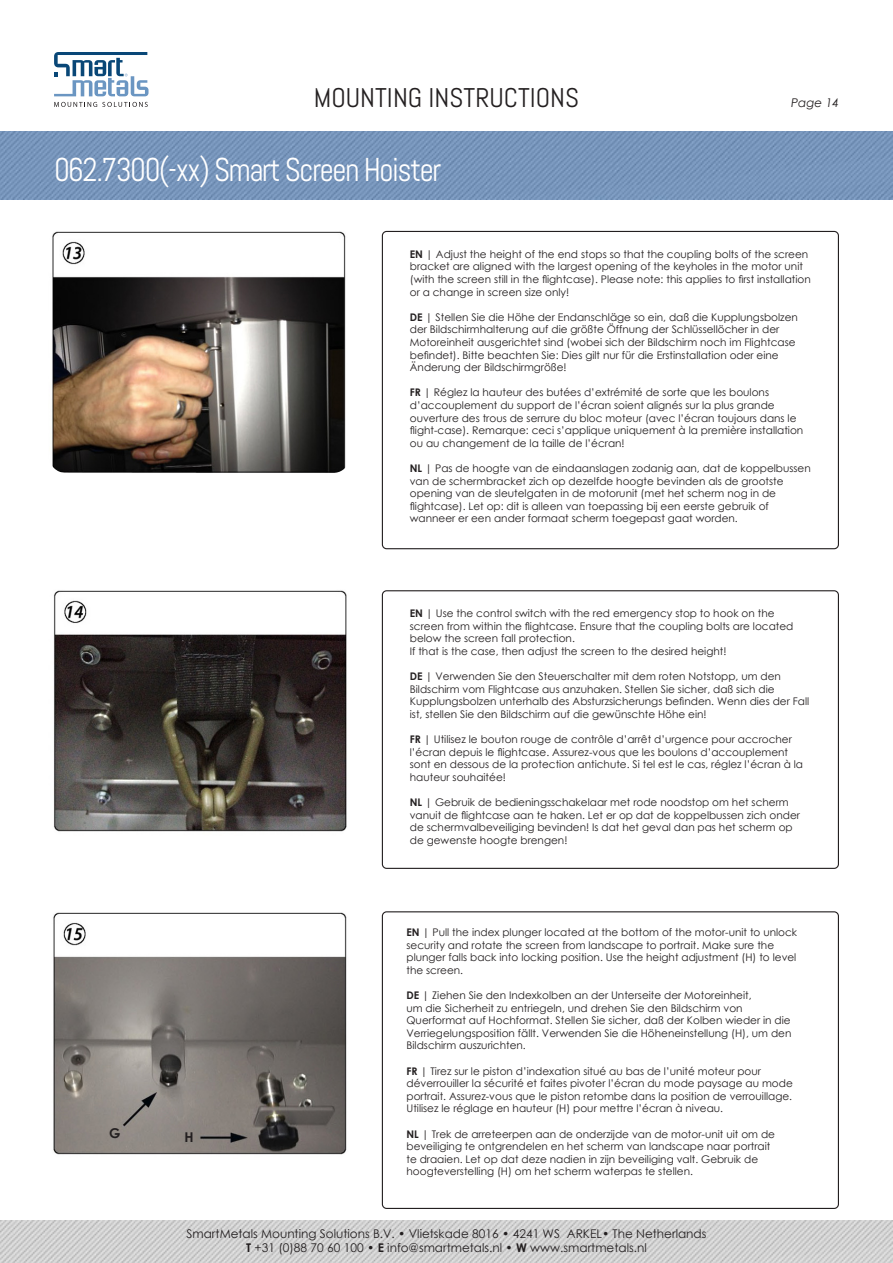
<style>
.page{position:relative;width:893px;height:1263px;background:#fff}
.page>*{position:absolute;margin:0;border:0;box-sizing:border-box;transform-origin:0 0}
.t1{font:33px "Abel";letter-spacing:-.045em;color:#fff;scale:.94 1}
.t2{font:27px "Abel";color:#231f20}
.Hoofdstuk_titel{font:700 13.5px "Century Gothic";color:#231f20}
.t3{font:12px/14.4px "Century Gothic";color:#231f20;text-align:center}
.t4{font:italic 12px "Century Gothic";color:#231f20}
.Hoofdstuk_titel-2{font:10.5px/12.6px "Century Gothic";color:#231f20}
.s1{font-weight:700}
</style>
<div class="page">
<img style="left:0;top:132px;width:893px;height:68px">
<img style="left:0;top:1220px;width:893px;height:43px">
<svg style="left:54px;top:102px;width:94px;height:5px"></svg>
<svg style="left:54px;top:52px;width:95px;height:44px"></svg>
<img style="left:52px;top:231px;width:294px;height:242px">
<div style="left:382px;top:231px;width:457px;height:318px;border:1px solid #231f20;border-radius:4px"></div>
<img style="left:53px;top:590px;width:294px;height:242px">
<div style="left:382px;top:590px;width:457px;height:279px;border:1px solid #231f20;border-radius:4px"></div>
<div style="left:382px;top:911px;width:457px;height:298px;border:1px solid #231f20;border-radius:4px"></div>
<img style="left:53px;top:912px;width:294px;height:243px">
<h2 class="t2" style="left:314px;top:81px;width:267px">MOUNTING INSTRUCTIONS</h2>
<h1 class="t1" style="left:54px;top:149px;width:414px">062.7300(-xx) Smart Screen Hoister</h1>
<p class="t4" style="left:791px;top:94px;width:49px">Page 14</p>
<p class="Hoofdstuk_titel-2" style="left:410px;top:247px;width:402px"><span class="s1">EN</span> | Adjust the height of the end stops so that the coupling bolts of the screen bracket are aligned with the largest opening of the keyholes in the motor unit (with the screen still in the flightcase). Please note: this applies to first installation or a change in screen size only!</p>
<p class="Hoofdstuk_titel-2" style="left:410px;top:310px;width:390px"><span class="s1">DE</span> | Stellen Sie die Höhe der Endanschläge so ein, daß die Kupplungsbolzen der Bildschirmhalterung auf die größte Öffnung der Schlüssellöcher in der Motoreinheit ausgerichtet sind (wobei sich der Bildschirm noch im Flightcase befindet). Bitte beachten Sie: Dies gilt nur für die Erstinstallation oder eine Änderung der Bildschirmgröße!</p>
<p class="Hoofdstuk_titel-2" style="left:410px;top:386px;width:395px"><span class="s1">FR</span> | Réglez la hauteur des butées d’extrémité de sorte que les boulons d’accouplement du support de l’écran soient alignés sur la plus grande ouverture des trous de serrure du bloc moteur (avec l’écran toujours dans le flight-case). Remarque: ceci s’applique uniquement à la première installation ou au changement de la taille de l’écran!</p>
<p class="Hoofdstuk_titel-2" style="left:410px;top:462px;width:402px"><span class="s1">NL</span> | Pas de hoogte van de eindaanslagen zodanig aan, dat de koppelbussen van de schermbracket zich op dezelfde hoogte bevinden als de grootste opening van de sleutelgaten in de motorunit (met het scherm nog in de flightcase). Let op: dit is alleen van toepassing bij een eerste gebruik of wanneer er een ander formaat scherm toegepast gaat worden.</p>
<p class="Hoofdstuk_titel" style="left:109px;top:1122px;width:13px">G</p>
<p class="Hoofdstuk_titel" style="left:185px;top:1127px;width:11px">H</p>
<p class="Hoofdstuk_titel-2" style="left:410px;top:607px;width:385px"><span class="s1">EN</span> | Use the control switch with the red emergency stop to hook on the screen from within the flightcase. Ensure that the coupling bolts are located below the screen fall protection.</p>
<p class="Hoofdstuk_titel-2" style="left:410px;top:645px;width:318px">If that is the case, then adjust the screen to the desired height!</p>
<p class="Hoofdstuk_titel-2" style="left:410px;top:670px;width:401px"><span class="s1">DE</span> | Verwenden Sie den Steuerschalter mit dem roten Notstopp, um den Bildschirm vom Flightcase aus anzuhaken. Stellen Sie sicher, daß sich die Kupplungsbolzen unterhalb des Absturzsicherungs befinden. Wenn dies der Fall ist, stellen Sie den Bildschirm auf die gewünschte Höhe ein!</p>
<p class="Hoofdstuk_titel-2" style="left:410px;top:733px;width:395px"><span class="s1">FR</span> | Utilisez le bouton rouge de contrôle d’arrêt d’urgence pour accrocher l’écran depuis le flightcase. Assurez-vous que les boulons d’accouplement sont en dessous de la protection antichute. Si tel est le cas, réglez l’écran à la hauteur souhaitée!</p>
<p class="Hoofdstuk_titel-2" style="left:410px;top:796px;width:392px"><span class="s1">NL</span> | Gebruik de bedieningsschakelaar met rode noodstop om het scherm vanuit de flightcase aan te haken. Let er op dat de koppelbussen zich onder de schermvalbeveiliging bevinden! Is dat het geval dan pas het scherm op de gewenste hoogte brengen!</p>
<p class="Hoofdstuk_titel-2" style="left:406px;top:926px;width:392px"><span class="s1">EN</span> | Pull the index plunger located at the bottom of the motor-unit to unlock security and rotate the screen from landscape to portrait. Make sure the plunger falls back into locking position. Use the height adjustment (H) to level the screen.</p>
<p class="Hoofdstuk_titel-2" style="left:406px;top:989px;width:386px"><span class="s1">DE</span> | Ziehen Sie den Indexkolben an der Unterseite der Motoreinheit,<br>um die Sicherheit zu entriegeln, und drehen Sie den Bildschirm von Querformat auf Hochformat. Stellen Sie sicher, daß der Kolben wieder in die Verriegelungsposition fällt. Verwenden Sie die Höheneinstellung (H), um den Bildschirm auszurichten.</p>
<p class="Hoofdstuk_titel-2" style="left:406px;top:1064px;width:388px"><span class="s1">FR</span> | Tirez sur le piston d’indexation situé au bas de l’unité moteur pour déverrouiller la sécurité et faites pivoter l’écran du mode paysage au mode portrait. Assurez-vous que le piston retombe dans la position de verrouillage.<br>Utilisez le réglage en hauteur (H) pour mettre l’écran à niveau.</p>
<p class="Hoofdstuk_titel-2" style="left:406px;top:1127px;width:370px"><span class="s1">NL</span> | Trek de arreteerpen aan de onderzijde van de motor-unit uit om de beveiliging te ontgrendelen en het scherm van landscape naar portrait te draaien. Let op dat deze nadien in zijn beveiliging valt. Gebruik de hoogteverstelling (H) om het scherm waterpas te stellen.</p>
<p class="t3" style="left:187px;top:1226px;width:521px">SmartMetals Mounting Solutions B.V. • Vlietskade 8016 • 4241 WS ARKEL• The Netherlands<br><span class="s1">T</span> +31 (0)88 70 60 100 • <span class="s1">E</span> info@smartmetals.nl • <span class="s1">W</span> www.smartmetals.nl</p>
</div>
